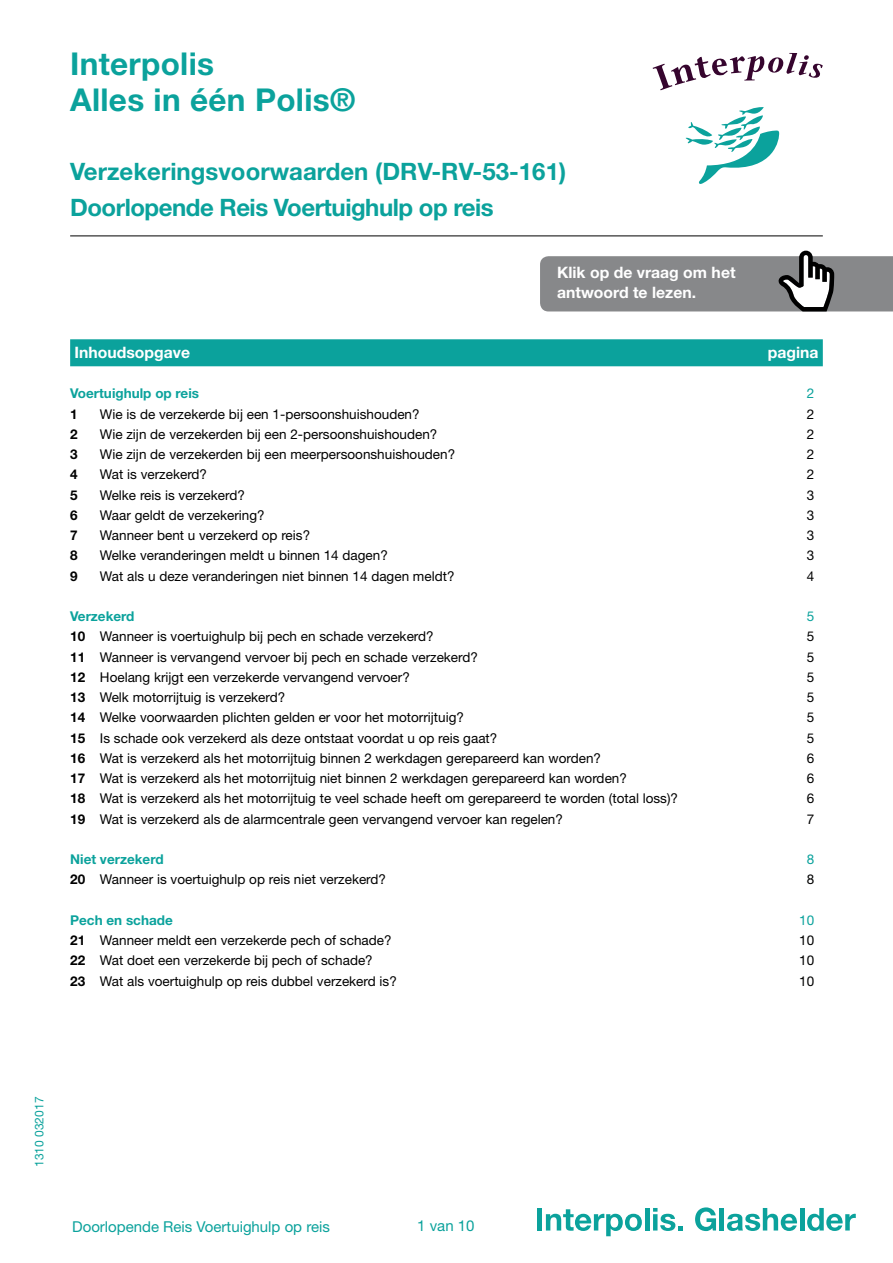
<style>
.page{position:relative;width:893px;height:1263px;background:#fff}
.page>*{position:absolute;margin:0;border:0;box-sizing:border-box;transform-origin:0 0}
.t1{font:700 31.5px/36px "Helvetica Neue LT Std";letter-spacing:.01em;color:#0ba29c}
.t2{font:700 24px/36px "Helvetica Neue LT Std";letter-spacing:-.02em;color:#0ba29c}
.t3{font:700 15.75px/20.2px "Helvetica Neue LT Std";color:#fff}
.t4{font:15px "Helvetica Neue LT Std";color:#0ba29c}
.t5{font:13.5px "Helvetica Neue LT Std";color:#000}
.t6{font:700 13.5px "Helvetica Neue LT Std";color:#0ba29c}
.t7{font:700 13.5px "Helvetica Neue LT Std";color:#000}
.t8{font:13.5px "Helvetica Neue LT Std";color:#0ba29c}
.t9{font:12px "Helvetica Neue LT Std";color:#0ba29c}
.s1{font-weight:700}
</style>
<div class="page">
<hr style="left:70px;top:236px;width:753px;height:1px;background:#000">
<svg style="left:540px;top:251px;width:353px;height:60px;background:#909193"></svg>
<div style="left:537px;top:1208px;width:5px;height:22px;background:#0ba29c"></div>
<svg style="left:546px;top:1209px;width:96px;height:27px"></svg>
<hr style="left:645px;top:1208px;width:4px;height:22px;background:#0ba29c">
<svg style="left:653px;top:1208px;width:30px;height:23px"></svg>
<svg style="left:695px;top:1207px;width:21px;height:24px"></svg>
<hr style="left:720px;top:1208px;width:4px;height:22px;background:#0ba29c">
<svg style="left:727px;top:1208px;width:70px;height:23px"></svg>
<hr style="left:800px;top:1208px;width:4px;height:22px;background:#0ba29c">
<svg style="left:807px;top:1208px;width:49px;height:23px"></svg>
<div style="left:70px;top:339px;width:753px;height:27px;background:#0ba29c"></div>
<svg style="left:653px;top:53px;width:170px;height:37px"></svg>
<svg style="left:685px;top:107px;width:95px;height:77px"></svg>
<h1 class="t1" style="left:70px;top:46px;width:287px">Interpolis<br>Alles in één Polis®</h1>
<h2 class="t2" style="left:70px;top:153px;width:497px">Verzekeringsvoorwaarden (DRV-RV-53-161)<br>Doorlopende Reis Voertuighulp op reis</h2>
<p class="t3" style="left:557px;top:262px;width:180px">Klik op de vraag om het antwoord te lezen.</p>
<p class="t3" style="left:74px;top:342px;width:117px">Inhoudsopgave</p>
<p class="t3" style="left:768px;top:342px;width:52px">pagina</p>
<p class="t6" style="left:70px;top:385px;width:130px">Voertuighulp op reis</p>
<p class="t8" style="left:807px;top:385px;width:9px">2</p>
<p class="t7" style="left:70px;top:405px;width:9px">1</p>
<p class="t5" style="left:100px;top:406px;width:321px">Wie is de verzekerde bij een 1-persoonshuishouden?</p>
<p class="t5" style="left:807px;top:406px;width:9px">2</p>
<p class="t7" style="left:70px;top:426px;width:9px">2</p>
<p class="t5" style="left:100px;top:426px;width:339px">Wie zijn de verzekerden bij een 2-persoonshuishouden?</p>
<p class="t5" style="left:807px;top:426px;width:9px">2</p>
<p class="t7" style="left:70px;top:446px;width:9px">3</p>
<p class="t5" style="left:100px;top:446px;width:357px">Wie zijn de verzekerden bij een meerpersoonshuishouden?</p>
<p class="t5" style="left:807px;top:446px;width:9px">2</p>
<p class="t7" style="left:70px;top:466px;width:9px">4</p>
<p class="t5" style="left:100px;top:466px;width:109px">Wat is verzekerd?</p>
<p class="t5" style="left:807px;top:466px;width:9px">2</p>
<p class="t7" style="left:70px;top:486px;width:9px">5</p>
<p class="t5" style="left:100px;top:487px;width:147px">Welke reis is verzekerd?</p>
<p class="t5" style="left:807px;top:487px;width:9px">3</p>
<p class="t7" style="left:70px;top:507px;width:9px">6</p>
<p class="t5" style="left:100px;top:507px;width:166px">Waar geldt de verzekering?</p>
<p class="t5" style="left:807px;top:507px;width:9px">3</p>
<p class="t7" style="left:70px;top:527px;width:9px">7</p>
<p class="t5" style="left:100px;top:527px;width:212px">Wanneer bent u verzekerd op reis?</p>
<p class="t5" style="left:807px;top:527px;width:9px">3</p>
<p class="t7" style="left:70px;top:547px;width:9px">8</p>
<p class="t5" style="left:100px;top:547px;width:289px">Welke veranderingen meldt u binnen 14 dagen?</p>
<p class="t5" style="left:807px;top:547px;width:9px">3</p>
<p class="t7" style="left:70px;top:567px;width:9px">9</p>
<p class="t5" style="left:100px;top:568px;width:356px">Wat als u deze veranderingen niet binnen 14 dagen meldt?</p>
<p class="t5" style="left:807px;top:568px;width:9px">4</p>
<p class="t6" style="left:70px;top:608px;width:66px">Verzekerd</p>
<p class="t8" style="left:807px;top:608px;width:9px">5</p>
<p class="t5" style="left:70px;top:628px;width:365px"><span class="s1">10</span> Wanneer is voertuighulp bij pech en schade verzekerd?</p>
<p class="t5" style="left:807px;top:628px;width:9px">5</p>
<p class="t5" style="left:70px;top:649px;width:409px"><span class="s1">11</span> Wanneer is vervangend vervoer bij pech en schade verzekerd?</p>
<p class="t5" style="left:807px;top:649px;width:9px">5</p>
<p class="t5" style="left:70px;top:669px;width:341px"><span class="s1">12</span> Hoelang krijgt een verzekerde vervangend vervoer?</p>
<p class="t5" style="left:807px;top:669px;width:9px">5</p>
<p class="t5" style="left:70px;top:689px;width:217px"><span class="s1">13</span> Welk motorrijtuig is verzekerd?</p>
<p class="t5" style="left:807px;top:689px;width:9px">5</p>
<p class="t5" style="left:70px;top:709px;width:395px"><span class="s1">14</span> Welke voorwaarden plichten gelden er voor het motorrijtuig?</p>
<p class="t5" style="left:807px;top:709px;width:9px">5</p>
<p class="t5" style="left:70px;top:730px;width:429px"><span class="s1">15</span> Is schade ook verzekerd als deze ontstaat voordat u op reis gaat?</p>
<p class="t5" style="left:807px;top:730px;width:9px">5</p>
<p class="t5" style="left:70px;top:750px;width:532px"><span class="s1">16</span> Wat is verzekerd als het motorrijtuig binnen 2 werkdagen gerepareerd kan worden?</p>
<p class="t5" style="left:807px;top:750px;width:9px">6</p>
<p class="t5" style="left:70px;top:770px;width:558px"><span class="s1">17</span> Wat is verzekerd als het motorrijtuig niet binnen 2 werkdagen gerepareerd kan worden?</p>
<p class="t5" style="left:807px;top:770px;width:9px">6</p>
<p class="t5" style="left:70px;top:790px;width:609px"><span class="s1">18</span> Wat is verzekerd als het motorrijtuig te veel schade heeft om gerepareerd te worden (total loss)?</p>
<p class="t5" style="left:807px;top:790px;width:9px">6</p>
<p class="t5" style="left:70px;top:811px;width:494px"><span class="s1">19</span> Wat is verzekerd als de alarmcentrale geen vervangend vervoer kan regelen?</p>
<p class="t5" style="left:807px;top:811px;width:9px">7</p>
<p class="t6" style="left:70px;top:851px;width:95px">Niet verzekerd</p>
<p class="t8" style="left:807px;top:851px;width:9px">8</p>
<p class="t5" style="left:70px;top:871px;width:317px"><span class="s1">20</span> Wanneer is voertuighulp op reis niet verzekerd?</p>
<p class="t5" style="left:807px;top:871px;width:9px">8</p>
<p class="t6" style="left:70px;top:912px;width:104px">Pech en schade</p>
<p class="t8" style="left:799px;top:912px;width:17px">10</p>
<p class="t5" style="left:70px;top:932px;width:323px"><span class="s1">21</span> Wanneer meldt een verzekerde pech of schade?</p>
<p class="t5" style="left:799px;top:932px;width:17px">10</p>
<p class="t5" style="left:70px;top:952px;width:304px"><span class="s1">22</span> Wat doet een verzekerde bij pech of schade?</p>
<p class="t5" style="left:799px;top:952px;width:17px">10</p>
<p class="t5" style="left:70px;top:973px;width:328px"><span class="s1">23</span> Wat als voertuighulp op reis dubbel verzekerd is?</p>
<p class="t5" style="left:799px;top:973px;width:17px">10</p>
<p class="t9" style="left:32px;top:1167px;width:72px;rotate:-90deg">1310 032017</p>
<p class="t4" style="left:72px;top:1218px;width:259px">Doorlopende Reis Voertuighulp op reis</p>
<p class="t4" style="left:417px;top:1217px;width:59px">1 van 10</p>
</div>
